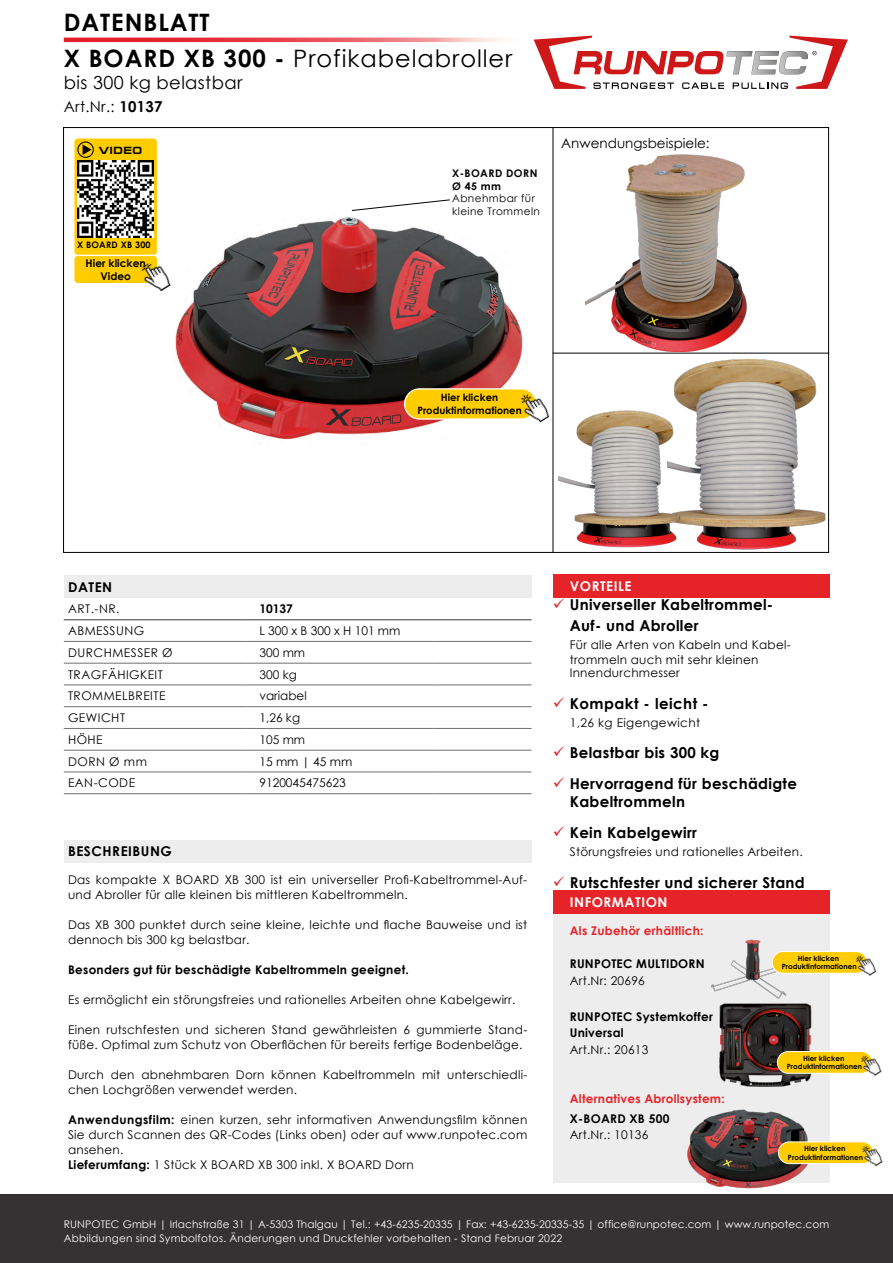
<style>
.page{position:relative;width:893px;height:1263px;background:#fff}
.page>*{position:absolute;margin:0;border:0;box-sizing:border-box;transform-origin:0 0}
.t1{font:700 24px/36px "Century Gothic";letter-spacing:.04em;color:#000}
.t2{font:18px "Century Gothic";letter-spacing:.02em;color:#000}
.t3{font:700 15px/31.2px "Century Gothic";letter-spacing:.02em;color:#000}
.t4{font:15px "Century Gothic";color:#000}
.t5{font:13.5px "Century Gothic";color:#000}
.t6{font:700 13.5px "Century Gothic";letter-spacing:.04em;color:#fff}
.t7{font:700 13.5px "Century Gothic";letter-spacing:.04em;color:#000}
.t8{font:12px/15px "Century Gothic";letter-spacing:.02em;color:#000}
.t9{font:700 12px/16.5px "Century Gothic";letter-spacing:.02em;color:#000}
.t10{font:12px "Century Gothic";letter-spacing:.04em;color:#000}
.t11{font:700 12px "Century Gothic";letter-spacing:.02em;color:#e52329}
.t12{font:12px "Century Gothic";color:#000}
.t13{font:700 10.65px/12.8px "Century Gothic";color:#000;text-align:center}
.t14{font:10.5px/13.5px "Century Gothic";letter-spacing:.01em;color:#fff}
.t15{font:10.5px/12.6px "Century Gothic";letter-spacing:.04em;color:#000}
.t16{font:700 10.5px/12.6px "Century Gothic";letter-spacing:.04em;color:#000}
.t17{font:700 10.5px "Micro Extended";letter-spacing:.04em;color:#000}
.t18{font:700 10.05px/12.1px "Century Gothic";color:#000;text-align:center}
.t19{font:700 9px "Century Gothic";letter-spacing:.02em;color:#000}
.t20{font:700 7.2px/8.7px "Century Gothic";color:#000;text-align:center}
.s1{font-weight:400}
.s2{font-weight:700}
</style>
<div class="page">
<img style="left:175px;top:217px;width:348px;height:223px">
<img style="left:585px;top:154px;width:162px;height:198px">
<img style="left:668px;top:352px;width:162px;height:201px">
<div style="left:64px;top:575px;width:467px;height:23px;background:#ededed"></div>
<hr style="left:64px;top:619px;width:183px;height:1px;background:#706f6f">
<hr style="left:247px;top:619px;width:187px;height:1px;background:#706f6f">
<hr style="left:434px;top:619px;width:97px;height:1px;background:#706f6f">
<hr style="left:64px;top:641px;width:183px;height:1px;background:#706f6f">
<hr style="left:247px;top:641px;width:187px;height:1px;background:#706f6f">
<hr style="left:434px;top:641px;width:97px;height:1px;background:#706f6f">
<hr style="left:64px;top:663px;width:183px;height:1px;background:#706f6f">
<hr style="left:247px;top:663px;width:187px;height:1px;background:#706f6f">
<hr style="left:434px;top:663px;width:97px;height:1px;background:#706f6f">
<hr style="left:64px;top:685px;width:183px;height:1px;background:#706f6f">
<hr style="left:247px;top:685px;width:187px;height:1px;background:#706f6f">
<hr style="left:434px;top:685px;width:97px;height:1px;background:#706f6f">
<hr style="left:64px;top:706px;width:183px;height:1px;background:#706f6f">
<hr style="left:247px;top:706px;width:187px;height:1px;background:#706f6f">
<hr style="left:434px;top:706px;width:97px;height:1px;background:#706f6f">
<hr style="left:64px;top:728px;width:183px;height:1px;background:#706f6f">
<hr style="left:247px;top:728px;width:187px;height:1px;background:#706f6f">
<hr style="left:434px;top:728px;width:97px;height:1px;background:#706f6f">
<hr style="left:64px;top:750px;width:183px;height:1px;background:#706f6f">
<hr style="left:247px;top:750px;width:187px;height:1px;background:#706f6f">
<hr style="left:434px;top:750px;width:97px;height:1px;background:#706f6f">
<hr style="left:64px;top:772px;width:183px;height:1px;background:#706f6f">
<hr style="left:247px;top:772px;width:187px;height:1px;background:#706f6f">
<hr style="left:434px;top:772px;width:97px;height:1px;background:#706f6f">
<hr style="left:64px;top:793px;width:183px;height:1px;background:#706f6f">
<hr style="left:247px;top:793px;width:187px;height:1px;background:#706f6f">
<hr style="left:434px;top:793px;width:97px;height:1px;background:#706f6f">
<div style="left:64px;top:840px;width:467px;height:22px;background:#ededed"></div>
<div style="left:553px;top:574px;width:276px;height:23px;background:#e52329"></div>
<hr style="left:553px;top:128px;width:1px;height:425px;background:#000">
<hr style="left:553px;top:353px;width:276px;height:1px;background:#000">
<img style="left:558px;top:409px;width:123px;height:139px">
<div style="left:553px;top:913px;width:276px;height:269px;background:#ededed"></div>
<div style="left:553px;top:890px;width:276px;height:23px;background:#e52329"></div>
<img style="left:686px;top:1109px;width:125px;height:80px">
<img style="left:719px;top:1003px;width:93px;height:84px">
<div style="left:0;top:1195px;width:893px;height:68px;background:#343233"></div>
<svg style="left:351px;top:199px;width:99px;height:12px"></svg>
<img style="left:711px;top:940px;width:75px;height:59px">
<svg style="left:74px;top:138px;width:83px;height:145px"></svg>
<img style="left:136px;top:257px;width:35px;height:35px">
<div style="left:405px;top:389px;width:131px;height:30px;background:#fc0;border-radius:15px"></div>
<div style="left:404px;top:388px;width:133px;height:32px;border:1px solid #fff;border-radius:15px"></div>
<img style="left:515px;top:386px;width:39px;height:42px">
<div style="left:772px;top:951px;width:95px;height:22px;background:#fc0;border-radius:11px"></div>
<div style="left:772px;top:951px;width:96px;height:23px;border:1px solid #fff;border-radius:11px"></div>
<img style="left:851px;top:951px;width:26px;height:25px">
<div style="left:777px;top:1051px;width:95px;height:22px;background:#fc0;border-radius:11px"></div>
<div style="left:777px;top:1051px;width:96px;height:23px;border:1px solid #fff;border-radius:11px"></div>
<img style="left:857px;top:1051px;width:25px;height:25px">
<div style="left:778px;top:1142px;width:95px;height:21px;background:#fc0;border-radius:11px"></div>
<div style="left:778px;top:1141px;width:96px;height:23px;border:1px solid #fff;border-radius:11px"></div>
<img style="left:858px;top:1141px;width:25px;height:26px">
<svg style="left:534px;top:36px;width:314px;height:53px"></svg>
<svg style="left:64px;top:38px;width:470px;height:4px;background:#ec646a"></svg>
<h1 class="t1" style="left:64px;top:3px;width:450px">DATENBLATT<br>X BOARD XB 300 - <span class="s1">Profikabelabroller</span></h1>
<h2 class="t2" style="left:64px;top:70px;width:180px">bis 300 kg belastbar</h2>
<p class="t4" style="left:64px;top:96px;width:100px">Art.Nr.: <span class="s2">10137</span></p>
<p class="t17" style="left:99px;top:144px;width:45px">VIDEO</p>
<p class="t19" style="left:77px;top:238px;width:75px">X BOARD XB 300</p>
<p class="t13" style="left:86px;top:256px;width:62px">Hier klicken<br>Video</p>
<p class="t16" style="left:452px;top:166px;width:87px">X-BOARD DORN<br>Ø 45 mm</p>
<p class="t15" style="left:452px;top:192px;width:89px">Abnehmbar für kleine Trommeln</p>
<p class="t5" style="left:561px;top:133px;width:150px">Anwendungsbeispiele:</p>
<p class="t18" style="left:417px;top:391px;width:106px">Hier klicken<br>Produktinformationen</p>
<p class="t7" style="left:68px;top:576px;width:46px">DATEN</p>
<p class="t8" style="left:68px;top:601px;width:53px">ART.-NR.</p>
<p class="t9" style="left:259px;top:600px;width:35px">10137</p>
<p class="t10" style="left:68px;top:622px;width:78px">ABMESSUNG</p>
<p class="t12" style="left:259px;top:622px;width:143px">L 300 x B 300 x H 101 mm</p>
<p class="t10" style="left:68px;top:644px;width:106px">DURCHMESSER Ø</p>
<p class="t8" style="left:259px;top:645px;width:47px">300 mm</p>
<p class="t10" style="left:68px;top:666px;width:96px">TRAGFÄHIGKEIT</p>
<p class="t8" style="left:259px;top:666px;width:39px">300 kg</p>
<p class="t10" style="left:68px;top:687px;width:99px">TROMMELBREITE</p>
<p class="t12" style="left:259px;top:687px;width:49px">variabel</p>
<p class="t10" style="left:68px;top:709px;width:59px">GEWICHT</p>
<p class="t8" style="left:259px;top:710px;width:42px">1,26 kg</p>
<p class="t8" style="left:68px;top:732px;width:36px">HÖHE</p>
<p class="t8" style="left:259px;top:732px;width:47px">105 mm</p>
<p class="t8" style="left:68px;top:753px;width:80px">DORN Ø mm</p>
<p class="t8" style="left:259px;top:753px;width:94px">15 mm | 45 mm</p>
<p class="t8" style="left:68px;top:775px;width:69px">EAN-CODE</p>
<p class="t12" style="left:259px;top:775px;width:88px">9120045475623</p>
<p class="t7" style="left:68px;top:841px;width:105px">BESCHREIBUNG</p>
<p class="t8" style="left:68px;top:872px;width:461px">Das kompakte X BOARD XB 300 ist ein universeller Profi-Kabeltrommel-Auf&shy;und Abroller für alle kleinen bis mittleren Kabeltrommeln.</p>
<p class="t8" style="left:68px;top:917px;width:461px">Das XB 300 punktet durch seine kleine, leichte und flache Bauweise und ist dennoch bis 300 kg belastbar.</p>
<p class="t9" style="left:68px;top:961px;width:342px">Besonders gut für beschädigte Kabeltrommeln geeignet.</p>
<p class="t8" style="left:68px;top:992px;width:449px">Es ermöglicht ein störungsfreies und rationelles Arbeiten ohne Kabelgewirr.</p>
<p class="t8" style="left:68px;top:1022px;width:460px">Einen rutschfesten und sicheren Stand gewährleisten 6 gummierte Stand&shy;füße. Optimal zum Schutz von Oberflächen für bereits fertige Bodenbeläge.</p>
<p class="t8" style="left:68px;top:1067px;width:461px">Durch den abnehmbaren Dorn können Kabeltrommeln mit unterschiedli&shy;chen Lochgrößen verwendet werden.</p>
<p class="t8" style="left:68px;top:1112px;width:461px"><span class="s2">Anwendungsfilm:</span> einen kurzen, sehr informativen Anwendungsfilm können Sie durch Scannen des QR-Codes (Links oben) oder auf www.runpotec.com ansehen.<br><span class="s2">Lieferumfang:</span> 1 Stück X BOARD XB 300 inkl. X BOARD Dorn</p>
<p class="t6" style="left:570px;top:575px;width:63px">VORTEILE</p>
<p class="t3" style="left:570px;top:593px;width:205px;line-height:21px">Universeller Kabeltrommel-<br>Auf- und Abroller</p>
<p class="t8" style="left:570px;top:637px;width:222px">Für alle Arten von Kabeln und Kabel&shy;trommeln auch mit sehr kleinen</p>
<p class="t8" style="left:570px;top:665px;width:112px">Innendurchmesser</p>
<p class="t3" style="left:570px;top:687px;width:140px">Kompakt - leicht -</p>
<p class="t8" style="left:570px;top:714px;width:132px">1,26 kg Eigengewicht</p>
<p class="t3" style="left:570px;top:736px;width:229px">Belastbar bis 300 kg<br>Hervorragend für beschädigte</p>
<p class="t3" style="left:570px;top:785px;width:129px">Kabeltrommeln<br>Kein Kabelgewirr</p>
<p class="t8" style="left:570px;top:844px;width:234px">Störungsfreies und rationelles Arbeiten.</p>
<p class="t3" style="left:570px;top:866px;width:236px">Rutschfester und sicherer Stand</p>
<p class="t6" style="left:570px;top:891px;width:99px">INFORMATION</p>
<p class="t11" style="left:570px;top:922px;width:135px">Als Zubehör erhältlich:</p>
<p class="t9" style="left:570px;top:955px;width:136px">RUNPOTEC MULTIDORN</p>
<p class="t8" style="left:570px;top:973px;width:77px">Art.Nr: 20696</p>
<p class="t9" style="left:570px;top:1007px;width:145px">RUNPOTEC Systemkoffer<br>Universal</p>
<p class="t8" style="left:570px;top:1042px;width:80px">Art.Nr.: 20613</p>
<p class="t11" style="left:570px;top:1090px;width:157px">Alternatives Abrollsystem:</p>
<p class="t9" style="left:570px;top:1109px;width:101px">X-BOARD XB 500</p>
<p class="t8" style="left:570px;top:1127px;width:80px">Art.Nr.: 10136</p>
<p class="t20" style="left:782px;top:953px;width:77px">Hier klicken<br>Produktinformationen</p>
<p class="t20" style="left:787px;top:1053px;width:77px">Hier klicken<br>Produktinformationen</p>
<p class="t20" style="left:788px;top:1144px;width:77px">Hier klicken<br>Produktinformationen</p>
<p class="t14" style="left:64px;top:1217px;width:767px">RUNPOTEC GmbH | Irlachstraße 31 | A-5303 Thalgau | Tel.: +43-6235-20335 | Fax: +43-6235-20335-35 | office@runpotec.com | www.runpotec.com<br>Abbildungen sind Symbolfotos. Änderungen und Druckfehler vorbehalten - Stand Februar 2022</p>
</div>
